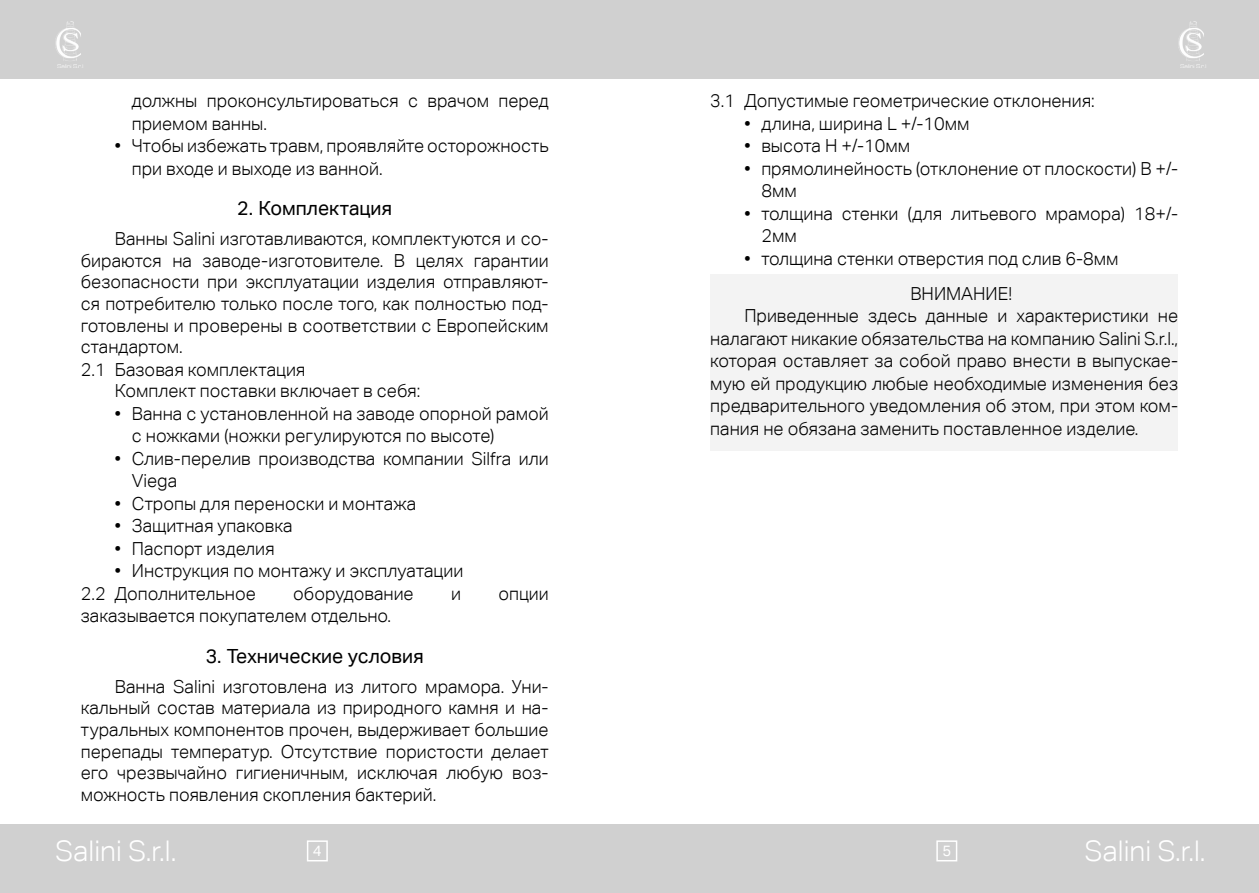
<style>
.page{position:relative;width:1259px;height:893px;background:#fff}
.page>*{position:absolute;margin:0;border:0;box-sizing:border-box;transform-origin:0 0}
.t1{font:300 28.5px "Aktiv Grotesk Corp";color:#fff}
.t2{font:19.5px "Aktiv Grotesk Corp";color:#000}
.Внимание{font:300 18px/22.5px "Aktiv Grotesk Corp";color:#000}
.Тест_с_красной_строк{font:300 18px/21.6px "Aktiv Grotesk Corp";color:#000;text-align:justify}
.Маркированный_Текст{font:300 18px/22.5px "Aktiv Grotesk Corp";color:#000}
.Нумерация_страниц{font:15px "Aktiv Grotesk Corp";color:#fff}
</style>
<div class="page">
<div style="left:0;top:0;width:629px;height:79px;background:#d0d0d0"></div>
<div style="left:0;top:824px;width:629px;height:69px;background:#d0d0d0"></div>
<div style="left:307px;top:840px;width:21px;height:21px;border:2px solid #fff"></div>
<img style="left:55px;top:21px;width:28px;height:46px">
<div style="left:629px;top:0;width:630px;height:79px;background:#d0d0d0"></div>
<div style="left:629px;top:824px;width:630px;height:69px;background:#d0d0d0"></div>
<div style="left:936px;top:840px;width:21px;height:21px;border:2px solid #fff"></div>
<img style="left:1178px;top:21px;width:28px;height:46px">
<div style="left:710px;top:274px;width:468px;height:42px;background:#f3f3f3"></div>
<div style="left:710px;top:297px;width:468px;height:154px;background:#f3f3f3"></div>
<p class="Маркированный_Текст" style="left:132px;top:89px;width:418px">должны проконсультироваться с врачом перед приемом ванны.</p>
<p class="Внимание" style="left:132px;top:134px;width:418px;text-indent:-17px">• Чтобы избежать травм, проявляйте осторожность при входе и выходе из ванной.</p>
<p class="t2" style="left:237px;top:197px;width:156px">2. Комплектация</p>
<p class="Тест_с_красной_строк" style="left:81px;top:228px;width:469px;text-indent:34px">Ванны Salini изготавливаются, комплектуются и со&shy;бираются на заводе-изготовителе. В целях гарантии безопасности при эксплуатации изделия отправляют&shy;ся потребителю только после того, как полностью под&shy;готовлены и проверены в соответствии с Европейским стандартом.</p>
<p class="Внимание" style="left:81px;top:358px;width:226px">2.1 Базовая комплектация</p>
<p class="Тест_с_красной_строк" style="left:115px;top:380px;width:307px">Комплект поставки включает в себя:</p>
<p class="Внимание" style="left:132px;top:402px;width:418px;text-indent:-17px">• Ванна с установленной на заводе опорной рамой с ножками (ножки регулируются по высоте)</p>
<p class="Внимание" style="left:132px;top:447px;width:418px;text-indent:-17px">• Слив-перелив производства компании Silfra или<br>Viega</p>
<p class="Внимание" style="left:115px;top:492px;width:303px">• Стропы для переноски и монтажа</p>
<p class="Внимание" style="left:115px;top:515px;width:179px">• Защитная упаковка</p>
<p class="Внимание" style="left:115px;top:537px;width:161px">• Паспорт изделия</p>
<p class="Внимание" style="left:115px;top:560px;width:350px">• Инструкция по монтажу и эксплуатации</p>
<p class="Внимание" style="left:81px;top:582px;width:177px">2.2 Дополнительное</p>
<p class="Внимание" style="left:293px;top:582px;width:122px">оборудование</p>
<p class="Внимание" style="left:451px;top:582px;width:11px">и</p>
<p class="Внимание" style="left:498px;top:582px;width:52px">опции</p>
<p class="Внимание" style="left:81px;top:605px;width:312px">заказывается покупателем отдельно.</p>
<p class="t2" style="left:206px;top:644px;width:220px">3. Технические условия</p>
<p class="Тест_с_красной_строк" style="left:81px;top:676px;width:469px;text-indent:34px">Ванна Salini изготовлена из литого мрамора. Уни&shy;кальный состав материала из природного камня и на&shy;туральных компонентов прочен, выдерживает большие перепады температур. Отсутствие пористости делает его чрезвычайно гигиеничным, исключая любую воз&shy;можность появления скопления бактерий.</p>
<p class="t1" style="left:55px;top:835px;width:123px">Salini S.r.l.</p>
<p class="Нумерация_страниц" style="left:313px;top:842px;width:10px">4</p>
<p class="Внимание" style="left:710px;top:89px;width:386px">3.1 Допустимые геометрические отклонения:</p>
<p class="Внимание" style="left:744px;top:112px;width:227px">• длина, ширина L +/-10мм</p>
<p class="Внимание" style="left:744px;top:134px;width:167px">• высота H +/-10мм</p>
<p class="Внимание" style="left:761px;top:157px;width:418px;text-indent:-17px">• прямолинейность (отклонение от плоскости) B +/-<br>8мм</p>
<p class="Внимание" style="left:761px;top:202px;width:418px;text-indent:-17px">• толщина стенки (для литьевого мрамора) 18+/-<br>2мм</p>
<p class="Внимание" style="left:744px;top:247px;width:376px">• толщина стенки отверстия под слив 6-8мм</p>
<p class="Внимание" style="left:910px;top:282px;width:103px">ВНИМАНИЕ!</p>
<p class="Внимание" style="left:710px;top:305px;width:469px;text-align:justify;text-indent:34px">Приведенные здесь данные и характеристики не налагают никакие обязательства на компанию Salini S.r.l., которая оставляет за собой право внести в выпускае&shy;мую ей продукцию любые необходимые изменения без предварительного уведомления об этом, при этом ком&shy;пания не обязана заменить поставленное изделие.</p>
<p class="Нумерация_страниц" style="left:942px;top:842px;width:10px">5</p>
<p class="t1" style="left:1084px;top:835px;width:123px">Salini S.r.l.</p>
</div>
